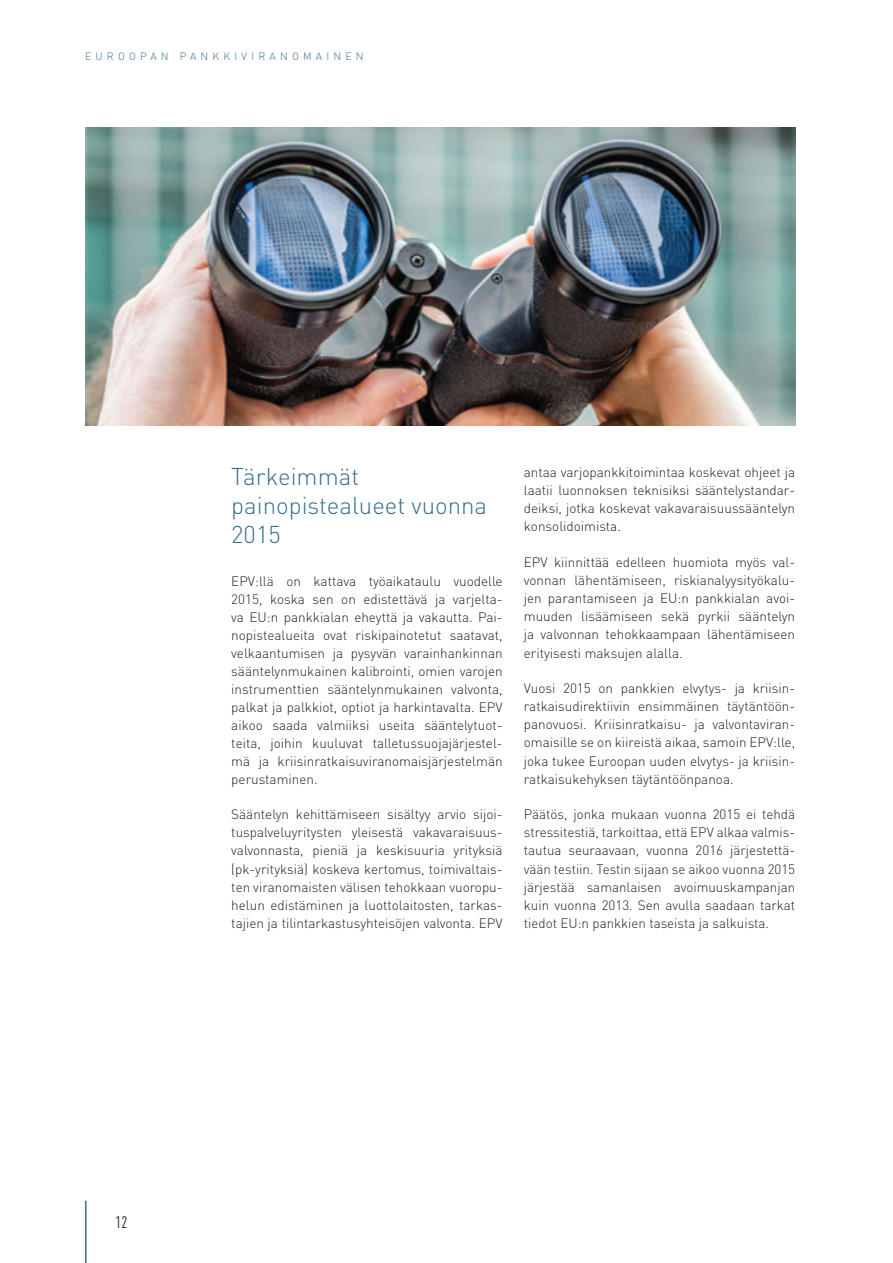
<style>
.page{position:relative;width:893px;height:1263px;background:#fff}
.page>*{position:absolute;margin:0;border:0;box-sizing:border-box;transform-origin:0 0}
.title2{font:300 24px/28.8px "DIN Pro";color:#386e8f}
.t1{font:condensed 16.5px "DIN Pro";color:#231f20}
.body{font:300 13.5px/18.1px "DIN Pro";color:#231f20;text-align:justify}
.t2{font:300 10.5px "DIN Pro";letter-spacing:.4em;color:#386e8f}
</style>
<div class="page">
<hr style="left:85px;top:1201px;width:2px;height:62px;background:#386e8f">
<img style="left:85px;top:128px;width:710px;height:297px">
<p class="t2" style="left:85px;top:49px;width:280px">EUROOPAN PANKKIVIRANOMAINEN</p>
<p class="title2" style="left:231px;top:461px;width:257px">Tärkeimmät painopistealueet vuonna<br>2015</p>
<p class="body" style="left:231px;top:572px;width:273px">EPV:llä on kattava työaikataulu vuodelle 2015, koska sen on edistettävä ja varjelta&shy;va EU:n pankkialan eheyttä ja vakautta. Pai&shy;nopistealueita ovat riskipainotetut saatavat, velkaantumisen ja pysyvän varainhankinnan sääntelynmukainen kalibrointi, omien varojen instrumenttien sääntelynmukainen valvonta, palkat ja palkkiot, optiot ja harkintavalta. EPV aikoo saada valmiiksi useita sääntelytuot&shy;teita, joihin kuuluvat talletussuojajärjestel&shy;mä ja kriisinratkaisuviranomaisjärjestelmän perustaminen.</p>
<p class="body" style="left:231px;top:805px;width:273px">Sääntelyn kehittämiseen sisältyy arvio sijoi&shy;tuspalveluyritysten yleisestä vakavaraisuus&shy;valvonnasta, pieniä ja keskisuuria yrityksiä (pk‑yrityksiä) koskeva kertomus, toimivaltais&shy;ten viranomaisten välisen tehokkaan vuoropu&shy;helun edistäminen ja luottolaitosten, tarkas&shy;tajien ja tilintarkastusyhteisöjen valvonta. EPV</p>
<p class="body" style="left:524px;top:462px;width:273px">antaa varjopankkitoimintaa koskevat ohjeet ja laatii luonnoksen teknisiksi sääntelystandar&shy;deiksi, jotka koskevat vakavaraisuussääntelyn konsolidoimista.</p>
<p class="body" style="left:524px;top:552px;width:273px">EPV kiinnittää edelleen huomiota myös val&shy;vonnan lähentämiseen, riskianalyysityökalu&shy;jen parantamiseen ja EU:n pankkialan avoi&shy;muuden lisäämiseen sekä pyrkii sääntelyn ja valvonnan tehokkaampaan lähentämiseen erityisesti maksujen alalla.</p>
<p class="body" style="left:524px;top:678px;width:273px">Vuosi 2015 on pankkien elvytys- ja kriisin&shy;ratkaisudirektiivin ensimmäinen täytäntöön&shy;panovuosi. Kriisinratkaisu- ja valvontaviran&shy;omaisille se on kiireistä aikaa, samoin EPV:lle, joka tukee Euroopan uuden elvytys- ja kriisin&shy;ratkaisukehyksen täytäntöönpanoa.</p>
<p class="body" style="left:524px;top:804px;width:273px">Päätös, jonka mukaan vuonna 2015 ei tehdä stressitestiä, tarkoittaa, että EPV alkaa valmis&shy;tautua seuraavaan, vuonna 2016 järjestettä&shy;vään testiin. Testin sijaan se aikoo vuonna 2015 järjestää samanlaisen avoimuuskampanjan kuin vuonna 2013. Sen avulla saadaan tarkat tiedot EU:n pankkien taseista ja salkuista.</p>
<p class="t1" style="left:116px;top:1212px;width:13px">12</p>
</div>
